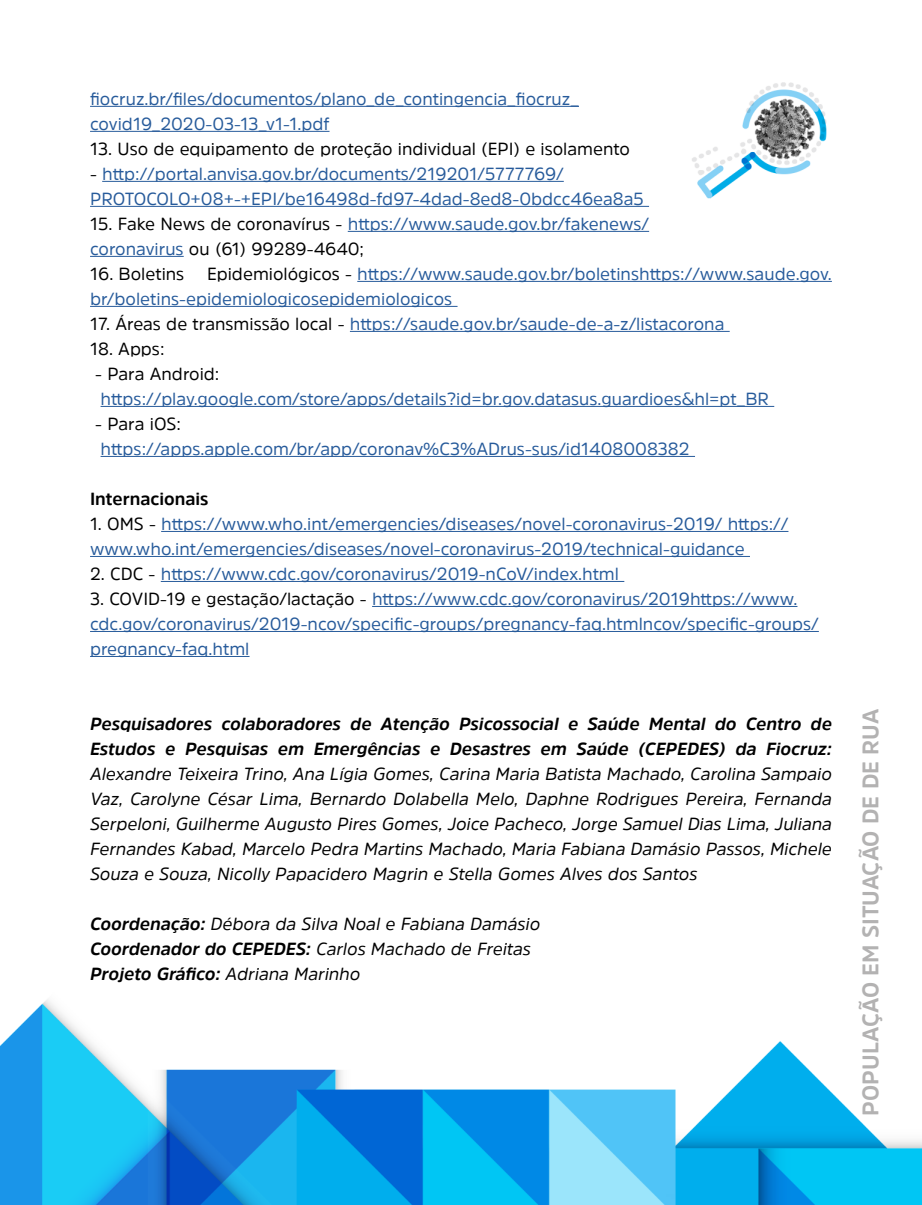
<style>
.page{position:relative;width:922px;height:1205px;background:#fff}
.page>*{position:absolute;margin:0;border:0;box-sizing:border-box;transform-origin:0 0}
.t1{font:700 22.5px "Amsi Pro";color:#b3b2b2}
.t2{font:17.5px/25px "Amsi Pro";color:#275b9b}
.t3{font:italic 17.5px/25px "Amsi Pro";color:#000;text-align:justify}
.t4{font:italic 700 17.5px/25px "Amsi Pro";color:#000}
.t5{font:17.5px "Amsi Pro";color:#000}
.t6{font:700 17.5px "Amsi Pro";color:#000}
.s1{color:#000}
.s2{font-weight:700}
</style>
<div class="page">
<img style="left:0;top:82px;width:921px;height:1123px">
<hr style="left:90px;top:106px;width:489px;height:1px;background:#275b9b">
<hr style="left:90px;top:131px;width:239px;height:1px;background:#275b9b">
<hr style="left:102px;top:181px;width:461px;height:1px;background:#275b9b">
<hr style="left:90px;top:206px;width:559px;height:1px;background:#275b9b">
<hr style="left:347px;top:231px;width:302px;height:1px;background:#275b9b">
<hr style="left:90px;top:256px;width:94px;height:1px;background:#275b9b">
<hr style="left:357px;top:281px;width:474px;height:1px;background:#275b9b">
<hr style="left:90px;top:306px;width:367px;height:1px;background:#275b9b">
<hr style="left:350px;top:331px;width:379px;height:1px;background:#275b9b">
<hr style="left:100px;top:406px;width:674px;height:1px;background:#275b9b">
<hr style="left:100px;top:456px;width:594px;height:1px;background:#275b9b">
<hr style="left:161px;top:531px;width:627px;height:1px;background:#275b9b">
<hr style="left:90px;top:556px;width:659px;height:1px;background:#275b9b">
<hr style="left:161px;top:581px;width:463px;height:1px;background:#275b9b">
<hr style="left:372px;top:606px;width:425px;height:1px;background:#275b9b">
<hr style="left:90px;top:631px;width:728px;height:1px;background:#275b9b">
<hr style="left:90px;top:656px;width:159px;height:1px;background:#275b9b">
<p class="t2" style="left:90px;top:86px;width:490px">fiocruz.br/files/documentos/plano_de_contingencia_fiocruz_ covid19_2020-03-13_v1-1.pdf</p>
<p class="t5" style="left:90px;top:137px;width:541px">13. Uso de equipamento de proteção individual (EPI) e isolamento</p>
<p class="t2" style="left:90px;top:161px;width:555px"><span class="s1">-</span> http://portal.anvisa.gov.br/documents/219201/5777769/<br>PROTOCOLO+08+-+EPI/be16498d-fd97-4dad-8ed8-0bdcc46ea8a5</p>
<p class="t2" style="left:90px;top:211px;width:560px"><span class="s1">15. Fake News de coronavírus -</span> https://www.saude.gov.br/fakenews/ coronavirus <span class="s1">ou (61) 99289-4640;</span></p>
<p class="t5" style="left:90px;top:262px;width:96px">16. Boletins</p>
<p class="t2" style="left:90px;top:261px;width:743px;text-indent:117px"><span class="s1">Epidemiológicos -</span> https://www.saude.gov.br/boletinshttps://www.saude.gov. br/boletins-epidemiologicosepidemiologicos</p>
<p class="t2" style="left:90px;top:311px;width:635px"><span class="s1">17. Áreas de transmissão local -</span> https://saude.gov.br/saude-de-a-z/listacorona</p>
<p class="t5" style="left:90px;top:337px;width:76px">18. Apps:</p>
<p class="t5" style="left:95px;top:362px;width:126px">- Para Android:</p>
<p class="t2" style="left:100px;top:386px;width:669px">https://play.google.com/store/apps/details?id=br.gov.datasus.guardioes&amp;hl=pt_BR</p>
<p class="t5" style="left:95px;top:412px;width:87px">- Para iOS:</p>
<p class="t2" style="left:100px;top:436px;width:590px">https://apps.apple.com/br/app/coronav%C3%ADrus-sus/id1408008382</p>
<p class="t6" style="left:90px;top:487px;width:120px">Internacionais</p>
<p class="t2" style="left:90px;top:511px;width:699px"><span class="s1">1. OMS -</span> https://www.who.int/emergencies/diseases/novel-coronavirus-2019/ https:// www.who.int/emergencies/diseases/novel-coronavirus-2019/technical-guidance</p>
<p class="t2" style="left:90px;top:561px;width:530px"><span class="s1">2. CDC -</span> https://www.cdc.gov/coronavirus/2019-nCoV/index.html</p>
<p class="t2" style="left:90px;top:586px;width:730px"><span class="s1">3. COVID-19 e gestação/lactação -</span> https://www.cdc.gov/coronavirus/2019https://www. cdc.gov/coronavirus/2019-ncov/specific-groups/pregnancy-faq.htmlncov/specific-groups/ pregnancy-faq.html</p>
<p class="t4" style="left:90px;top:711px;width:743px">Pesquisadores colaboradores de Atenção Psicossocial e Saúde Mental do Centro de<br>Estudos e Pesquisas em Emergências e Desastres em Saúde (CEPEDES) da Fiocruz:</p>
<p class="t3" style="left:90px;top:761px;width:743px">Alexandre Teixeira Trino, Ana Lígia Gomes, Carina Maria Batista Machado, Carolina Sampaio Vaz, Carolyne César Lima, Bernardo Dolabella Melo, Daphne Rodrigues Pereira, Fernanda Serpeloni, Guilherme Augusto Pires Gomes, Joice Pacheco, Jorge Samuel Dias Lima, Juliana Fernandes Kabad, Marcelo Pedra Martins Machado, Maria Fabiana Damásio Passos, Michele Souza e Souza, Nicolly Papacidero Magrin e Stella Gomes Alves dos Santos</p>
<p class="t3" style="left:90px;top:911px;width:451px;text-align:left"><span class="s2">Coordenação:</span> Débora da Silva Noal e Fabiana Damásio<br><span class="s2">Coordenador do CEPEDES:</span> Carlos Machado de Freitas<br><span class="s2">Projeto Gráfico:</span> Adriana Marinho</p>
<p class="t1" style="left:854px;top:1116px;width:408px;rotate:-90deg">POPULAÇÃO EM SITUAÇÃO DE DE RUA</p>
</div>
